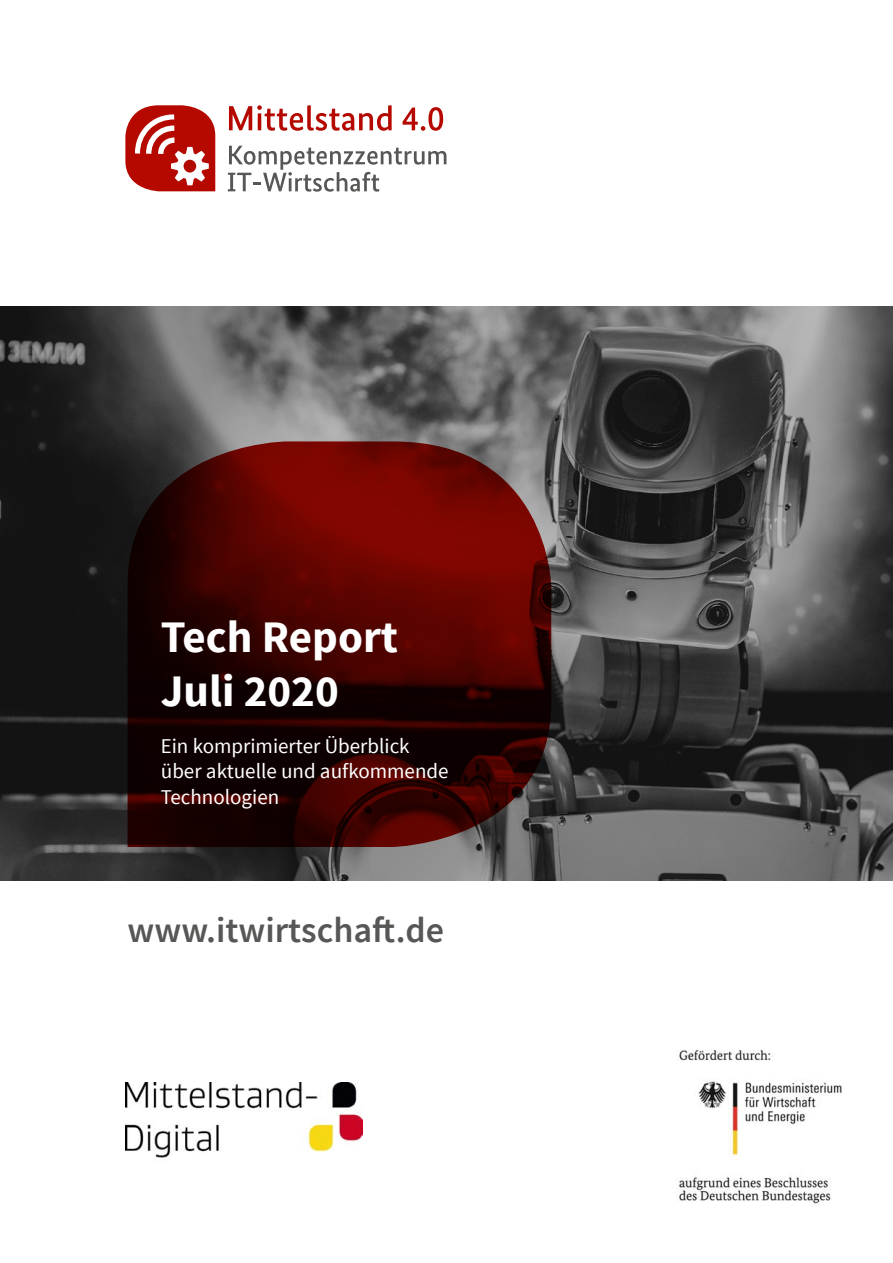
<style>
.page{position:relative;width:893px;height:1263px;background:#fff}
.page>*{position:absolute;margin:0;border:0;box-sizing:border-box;transform-origin:0 0}
.t1{font:700 45px "Source Sans Pro";color:#fff}
.t2{font:600 36px "Source Sans Pro";color:#575756}
.t3{font:21px/25.2px "Source Sans Pro";color:#fff}
</style>
<div class="page">
<img style="left:126px;top:1082px;width:236px;height:76px">
<svg style="left:229px;top:105px;width:214px;height:26px"></svg>
<svg style="left:125px;top:105px;width:90px;height:86px"></svg>
<svg style="left:228px;top:146px;width:218px;height:46px"></svg>
<img style="left:0;top:306px;width:893px;height:574px">
<svg style="left:128px;top:441px;width:423px;height:406px;background:#410a07"></svg>
<img style="left:679px;top:1049px;width:163px;height:155px">
<p class="t1" style="left:161px;top:608px;width:239px">Tech Report</p>
<p class="t1" style="left:161px;top:662px;width:180px">Juli 2020</p>
<p class="t3" style="left:161px;top:734px;width:289px">Ein komprimierter Überblick über aktuelle und aufkommende<br>Technologien</p>
<h2 class="t2" style="left:128px;top:908px;width:318px">www.itwirtschaft.de</h2>
</div>
